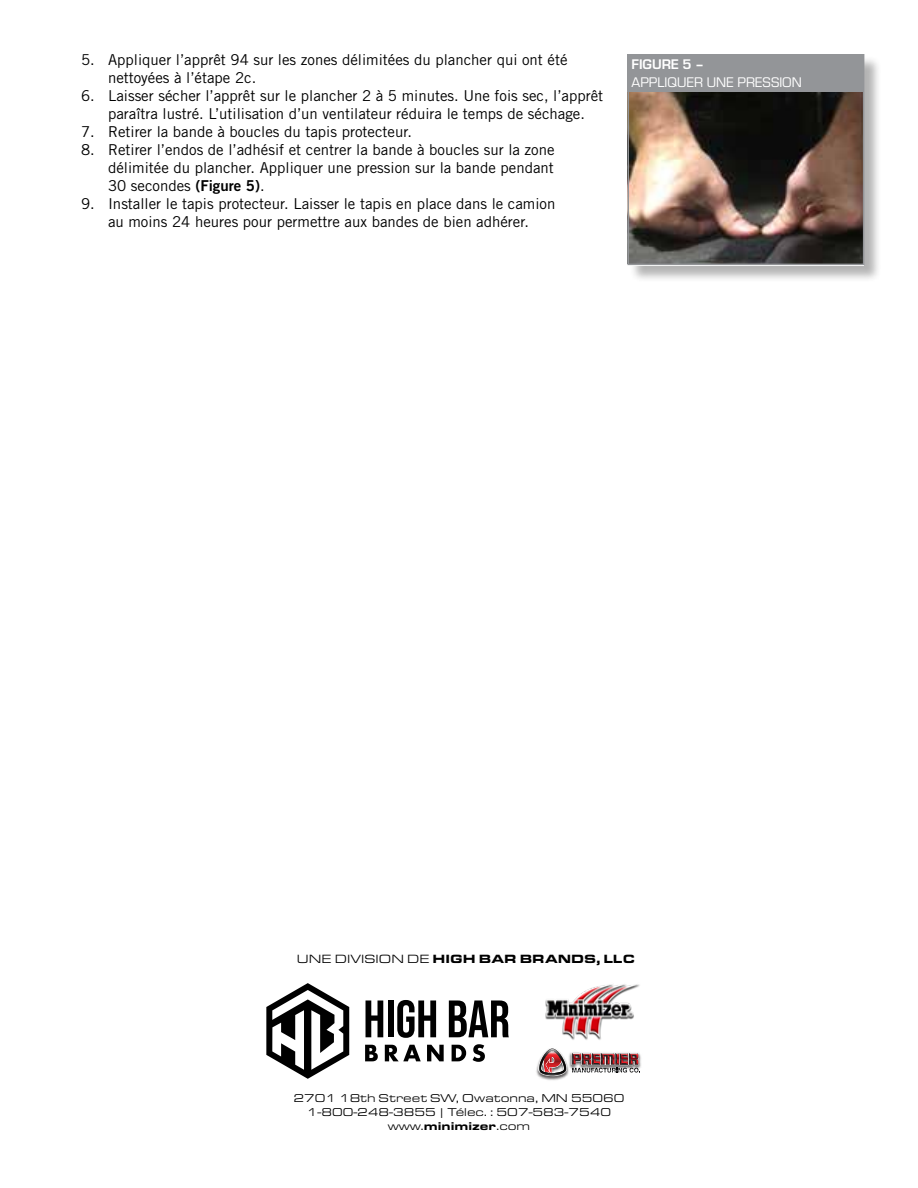
<style>
.page{position:relative;width:918px;height:1188px;background:#fff}
.page>*{position:absolute;margin:0;border:0;box-sizing:border-box;transform-origin:0 0}
.t1{font:15px/18px "Trade Gothic LT Std";color:#000;text-align:center}
.t2{font:14.4px "Eurostile";color:#fff}
.t3{font:700 14.4px "Eurostile";color:#fff}
.t4{font:900 12.45px "Eurostile Ext";color:#000}
.t5{font:11.7px/14.1px "Eurostile Ext";color:#000;text-align:center}
.s1{font-family:"Trade Gothic LT Std Bd 2"}
.s2{font-weight:400}
.s3{font-weight:900}
</style>
<div class="page">
<div style="left:629px;top:55px;width:252px;height:228px;background:#000;opacity:.3"></div>
<img style="left:630px;top:91px;width:231px;height:171px">
<div style="left:627px;top:54px;width:237px;height:37px;background:#939598"></div>
<img style="left:536px;top:1064px;width:30px;height:16px">
<img style="left:640px;top:1055px;width:1px;height:13px">
<svg style="left:538px;top:1048px;width:102px;height:28px"></svg>
<img style="left:545px;top:984px;width:95px;height:56px">
<svg style="left:366px;top:1000px;width:17px;height:37px"></svg>
<div style="left:388px;top:1000px;width:5px;height:37px;background:#000"></div>
<svg style="left:397px;top:1000px;width:39px;height:38px"></svg>
<svg style="left:449px;top:1000px;width:60px;height:37px"></svg>
<svg style="left:365px;top:1045px;width:13px;height:16px"></svg>
<svg style="left:385px;top:1045px;width:36px;height:16px"></svg>
<svg style="left:427px;top:1045px;width:17px;height:16px"></svg>
<svg style="left:452px;top:1045px;width:14px;height:16px"></svg>
<svg style="left:473px;top:1044px;width:12px;height:18px"></svg>
<svg style="left:266px;top:983px;width:83px;height:96px"></svg>
<div style="left:627px;top:54px;width:237px;height:211px;border:2px solid #939598"></div>
<p class="t1" style="left:108px;top:50px;width:461px;text-align:left;text-indent:-27px">5. Appliquer l’apprêt 94 sur les zones délimitées du plancher qui ont été nettoyées à l’étape 2c.</p>
<p class="t1" style="left:81px;top:86px;width:524px">6. Laisser sécher l’apprêt sur le plancher 2 à 5 minutes. Une fois sec, l’apprêt paraîtra lustré. L’utilisation d’un ventilateur réduira le temps de séchage.</p>
<p class="t1" style="left:81px;top:122px;width:333px">7. Retirer la bande à boucles du tapis protecteur.</p>
<p class="t1" style="left:108px;top:140px;width:448px;text-align:justify;text-indent:-27px">8. Retirer l’endos de l’adhésif et centrer la bande à boucles sur la zone délimitée du plancher. Appliquer une pression sur la bande pendant 30 secondes <span class="s1">(Figure 5)</span>.</p>
<p class="t1" style="left:81px;top:194px;width:476px">9. Installer le tapis protecteur. Laisser le tapis en place dans le camion au moins 24 heures pour permettre aux bandes de bien adhérer.</p>
<p class="t3" style="left:632px;top:54px;width:74px">FIGURE 5 –</p>
<p class="t2" style="left:632px;top:72px;width:172px">APPLIQUER UNE PRESSION</p>
<p class="t4" style="left:297px;top:949px;width:340px"><span class="s2">UNE DIVISION DE</span> HIGH BAR BRANDS, LLC</p>
<p class="t5" style="left:294px;top:1091px;width:332px">2701 18th Street SW, Owatonna, MN 55060<br>1-800-248-3855 | Télec. : 507-583-7540 www.<span class="s3">minimizer</span>.com</p>
</div>
